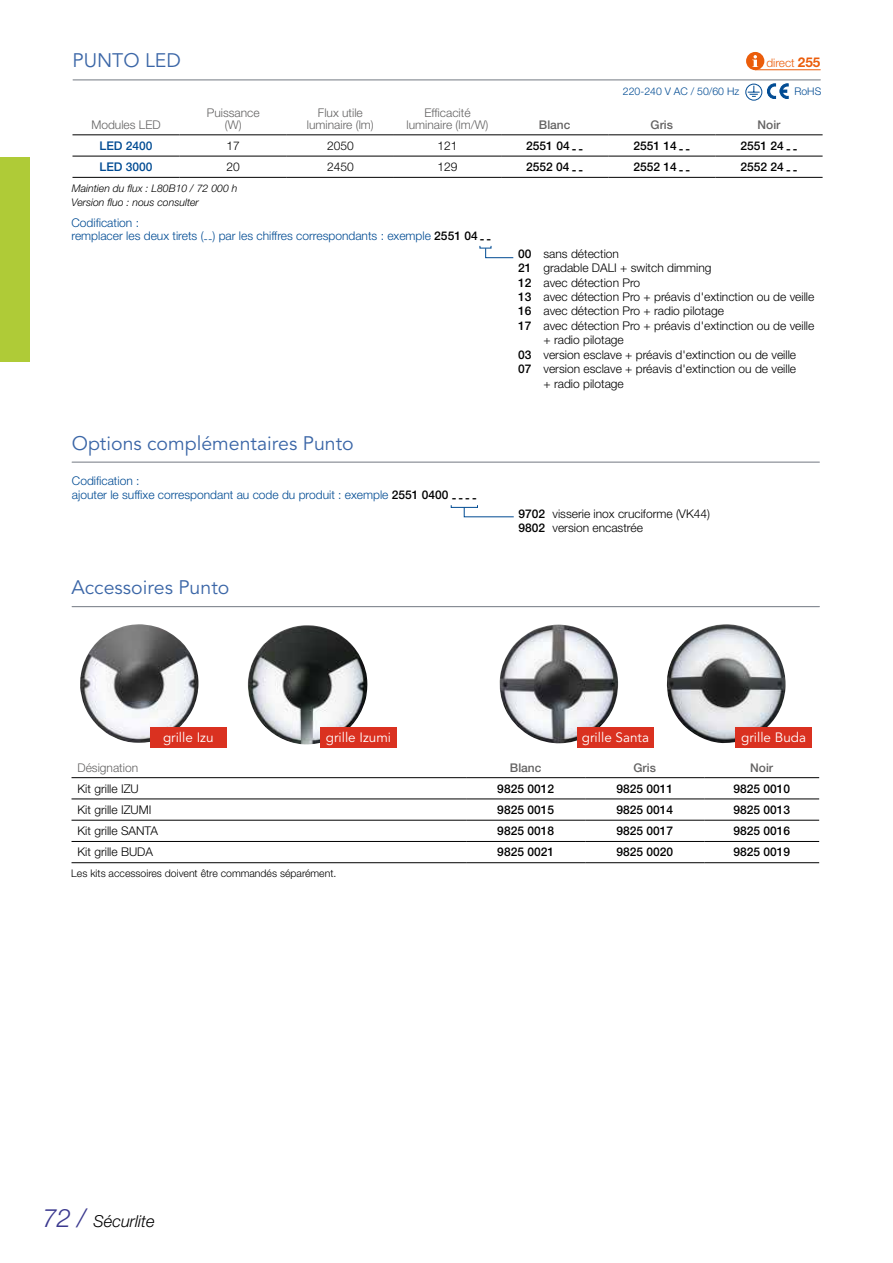
<style>
.page{position:relative;width:893px;height:1263px;background:#fff}
.page>*{position:absolute;margin:0;border:0;box-sizing:border-box;transform-origin:0 0}
.t1{font:19.5px "Avenir LT Std";color:#3b66a7}
.t2{font:italic 300 16.5px "Helvetica Neue LT Std";color:#000}
.t3{font:13.5px "Avenir LT Std";color:#fff}
.t4{font:300 12px/14.4px "Helvetica Neue LT Std";color:#000}
.t5{font:300 12px/14.4px "Helvetica Neue LT Std";color:#004b93}
.t6{font:500 12px "Helvetica Neue LT Std";color:#000}
.t7{font:300 12px/12px "Helvetica Neue LT Std";color:#646363;text-align:center}
.t8{font:500 12px "Helvetica Neue LT Std";color:#646363}
.t9{font:500 12px "Helvetica Neue LT Std";color:#004b93}
.t10{font:300 11.85px "Helvetica Neue LT Std";color:#eb5d0b}
.t11{font:italic 300 10.5px/14.1px "Helvetica Neue LT Std";color:#000}
.t12{font:300 10.5px "Helvetica Neue LT Std";color:#000}
.t13{font:300 10.5px "Helvetica Neue LT Std";color:#004b93}
.s1{font-weight:700;font-size:13.5px}
.s2{font-weight:500;color:#000}
.s3{font-weight:500}
.s4{font-size:25.5px;color:#3a388e}
</style>
<div class="page">
<svg style="left:72px;top:155px;width:751px;height:22px"></svg>
<hr style="left:72px;top:135px;width:108px;height:1px;background:#000">
<hr style="left:180px;top:135px;width:107px;height:1px;background:#000">
<hr style="left:287px;top:135px;width:107px;height:1px;background:#000">
<hr style="left:394px;top:135px;width:107px;height:1px;background:#000">
<hr style="left:501px;top:135px;width:107px;height:1px;background:#000">
<hr style="left:608px;top:135px;width:107px;height:1px;background:#000">
<hr style="left:715px;top:135px;width:108px;height:1px;background:#000">
<hr style="left:72px;top:156px;width:108px;height:1px;background:#000">
<hr style="left:180px;top:156px;width:107px;height:1px;background:#000">
<hr style="left:287px;top:156px;width:107px;height:1px;background:#000">
<hr style="left:394px;top:156px;width:107px;height:1px;background:#000">
<hr style="left:501px;top:156px;width:107px;height:1px;background:#000">
<hr style="left:608px;top:156px;width:107px;height:1px;background:#000">
<hr style="left:715px;top:156px;width:108px;height:1px;background:#000">
<hr style="left:72px;top:177px;width:108px;height:1px;background:#000">
<hr style="left:180px;top:177px;width:107px;height:1px;background:#000">
<hr style="left:287px;top:177px;width:107px;height:1px;background:#000">
<hr style="left:394px;top:177px;width:107px;height:1px;background:#000">
<hr style="left:501px;top:177px;width:107px;height:1px;background:#000">
<hr style="left:608px;top:177px;width:107px;height:1px;background:#000">
<hr style="left:715px;top:177px;width:108px;height:1px;background:#000">
<hr style="left:73px;top:79px;width:747px;height:1px;background:#82878f">
<svg style="left:767px;top:84px;width:21px;height:15px"></svg>
<svg style="left:746px;top:84px;width:16px;height:16px"></svg>
<div style="left:745px;top:84px;width:17px;height:17px;border:1px solid #004b93;border-radius:50%"></div>
<svg style="left:748px;top:86px;width:12px;height:11px"></svg>
<hr style="left:72px;top:462px;width:747px;height:1px;background:#82878f">
<svg style="left:464px;top:508px;width:50px;height:9px"></svg>
<div style="left:451px;top:505px;width:27px;height:3px;border:1px solid #004b93"></div>
<svg style="left:480px;top:246px;width:34px;height:12px"></svg>
<img style="left:80px;top:624px;width:119px;height:119px">
<img style="left:248px;top:625px;width:120px;height:120px">
<img style="left:666px;top:624px;width:120px;height:119px">
<img style="left:499px;top:625px;width:119px;height:119px">
<hr style="left:72px;top:606px;width:747px;height:1px;background:#82878f">
<svg style="left:72px;top:778px;width:747px;height:42px"></svg>
<hr style="left:72px;top:777px;width:394px;height:1px;background:#000">
<hr style="left:466px;top:777px;width:119px;height:1px;background:#000">
<hr style="left:585px;top:777px;width:119px;height:1px;background:#000">
<hr style="left:704px;top:777px;width:115px;height:1px;background:#000">
<hr style="left:72px;top:799px;width:394px;height:1px;background:#000">
<hr style="left:466px;top:799px;width:119px;height:1px;background:#000">
<hr style="left:585px;top:799px;width:119px;height:1px;background:#000">
<hr style="left:704px;top:799px;width:115px;height:1px;background:#000">
<hr style="left:72px;top:820px;width:394px;height:1px;background:#000">
<hr style="left:466px;top:820px;width:119px;height:1px;background:#000">
<hr style="left:585px;top:820px;width:119px;height:1px;background:#000">
<hr style="left:704px;top:820px;width:115px;height:1px;background:#000">
<hr style="left:72px;top:841px;width:394px;height:1px;background:#000">
<hr style="left:466px;top:841px;width:119px;height:1px;background:#000">
<hr style="left:585px;top:841px;width:119px;height:1px;background:#000">
<hr style="left:704px;top:841px;width:115px;height:1px;background:#000">
<hr style="left:72px;top:862px;width:394px;height:1px;background:#000">
<hr style="left:466px;top:862px;width:119px;height:1px;background:#000">
<hr style="left:585px;top:862px;width:119px;height:1px;background:#000">
<hr style="left:704px;top:862px;width:115px;height:1px;background:#000">
<div style="left:0;top:157px;width:30px;height:204px;background:#afcb37"></div>
<div style="left:746px;top:52px;width:18px;height:18px;background:#eb5d0b;border-radius:50%"></div>
<svg style="left:752px;top:55px;width:6px;height:12px"></svg>
<hr style="left:755px;top:69px;width:66px;height:1px;background:#eb5d0b">
<div style="left:320px;top:727px;width:77px;height:20px;background:#da3120"></div>
<div style="left:150px;top:727px;width:76px;height:20px;background:#da3120"></div>
<div style="left:577px;top:727px;width:77px;height:20px;background:#da3120"></div>
<div style="left:735px;top:727px;width:77px;height:20px;background:#da3120"></div>
<h1 class="t1" style="left:72px;top:49px;width:110px">PUNTO LED</h1>
<p class="t7" style="left:91px;top:118px;width:71px">Modules LED</p>
<p class="t7" style="left:207px;top:106px;width:54px">Puissance (W)</p>
<p class="t7" style="left:307px;top:106px;width:68px">Flux utile luminaire (lm)</p>
<p class="t7" style="left:407px;top:106px;width:83px">Efficacité luminaire (lm/W)</p>
<p class="t10" style="left:766px;top:55px;width:56px">direct <span class="s1">255</span></p>
<p class="t13" style="left:623px;top:85px;width:118px">220-240 V AC / 50/60 Hz</p>
<p class="t13" style="left:794px;top:85px;width:28px">RoHS</p>
<p class="t8" style="left:539px;top:117px;width:33px">Blanc</p>
<p class="t8" style="left:651px;top:117px;width:24px">Gris</p>
<p class="t8" style="left:758px;top:117px;width:24px">Noir</p>
<p class="t9" style="left:99px;top:138px;width:55px">LED 2400</p>
<p class="t4" style="left:227px;top:138px;width:15px">17</p>
<p class="t4" style="left:327px;top:138px;width:28px">2050</p>
<p class="t4" style="left:437px;top:138px;width:22px">121</p>
<p class="t6" style="left:526px;top:138px;width:58px">2551 04 - -</p>
<p class="t6" style="left:633px;top:138px;width:58px">2551 14 - -</p>
<p class="t6" style="left:741px;top:138px;width:58px">2551 24 - -</p>
<p class="t9" style="left:99px;top:160px;width:55px">LED 3000</p>
<p class="t4" style="left:227px;top:159px;width:15px">20</p>
<p class="t4" style="left:327px;top:159px;width:28px">2450</p>
<p class="t4" style="left:437px;top:159px;width:22px">129</p>
<p class="t6" style="left:526px;top:160px;width:58px">2552 04 - -</p>
<p class="t6" style="left:633px;top:160px;width:58px">2552 14 - -</p>
<p class="t6" style="left:741px;top:160px;width:58px">2552 24 - -</p>
<p class="t11" style="left:72px;top:181px;width:167px">Maintien du flux : L80B10 / 72 000 h<br>Version fluo : nous consulter</p>
<p class="t5" style="left:72px;top:216px;width:421px;line-height:13.5px">Codification :<br>remplacer les deux tirets (--) par les chiffres correspondants : exemple <span class="s2">2551 04 - -</span></p>
<h1 class="t1" style="left:72px;top:432px;width:284px">Options complémentaires Punto</h1>
<p class="t5" style="left:72px;top:473px;width:406px">Codification :<br>ajouter le suffixe correspondant au code du produit : exemple <span class="s2">2551 0400 - - - -</span></p>
<h1 class="t1" style="left:72px;top:576px;width:159px">Accessoires Punto</h1>
<p class="t4" style="left:518px;top:246px;width:103px"><span class="s3">00</span> sans détection</p>
<p class="t4" style="left:518px;top:261px;width:195px"><span class="s3">21</span> gradable DALI + switch dimming</p>
<p class="t4" style="left:518px;top:275px;width:124px"><span class="s3">12</span> avec détection Pro</p>
<p class="t4" style="left:518px;top:289px;width:298px"><span class="s3">13</span> avec détection Pro + préavis d'extinction ou de veille</p>
<p class="t4" style="left:518px;top:304px;width:207px"><span class="s3">16</span> avec détection Pro + radio pilotage</p>
<p class="t4" style="left:518px;top:318px;width:298px"><span class="s3">17</span> avec détection Pro + préavis d'extinction ou de veille</p>
<p class="t4" style="left:543px;top:333px;width:82px">+ radio pilotage</p>
<p class="t4" style="left:518px;top:347px;width:280px"><span class="s3">03</span> version esclave + préavis d'extinction ou de veille</p>
<p class="t4" style="left:518px;top:361px;width:280px"><span class="s3">07</span> version esclave + préavis d'extinction ou de veille</p>
<p class="t4" style="left:543px;top:376px;width:82px">+ radio pilotage</p>
<p class="t4" style="left:518px;top:506px;width:193px"><span class="s3">9702</span> visserie inox cruciforme (VK44)<br><span class="s3">9802</span> version encastrée</p>
<p class="t3" style="left:163px;top:730px;width:52px">grille Izu</p>
<p class="t3" style="left:326px;top:730px;width:67px">grille Izumi</p>
<p class="t3" style="left:582px;top:730px;width:69px">grille Santa</p>
<p class="t3" style="left:741px;top:730px;width:66px">grille Buda</p>
<p class="t7" style="left:78px;top:761px;width:62px">Désignation</p>
<p class="t8" style="left:510px;top:760px;width:33px">Blanc</p>
<p class="t8" style="left:633px;top:760px;width:24px">Gris</p>
<p class="t8" style="left:750px;top:760px;width:24px">Noir</p>
<p class="t4" style="left:78px;top:781px;width:63px">Kit grille IZU</p>
<p class="t6" style="left:497px;top:781px;width:58px">9825 0012</p>
<p class="t6" style="left:616px;top:781px;width:58px">9825 0011</p>
<p class="t6" style="left:733px;top:781px;width:58px">9825 0010</p>
<p class="t4" style="left:78px;top:802px;width:75px">Kit grille IZUMI</p>
<p class="t6" style="left:497px;top:802px;width:58px">9825 0015</p>
<p class="t6" style="left:616px;top:802px;width:58px">9825 0014</p>
<p class="t6" style="left:733px;top:802px;width:58px">9825 0013</p>
<p class="t4" style="left:78px;top:823px;width:82px">Kit grille SANTA</p>
<p class="t6" style="left:497px;top:824px;width:58px">9825 0018</p>
<p class="t6" style="left:616px;top:824px;width:58px">9825 0017</p>
<p class="t6" style="left:733px;top:824px;width:58px">9825 0016</p>
<p class="t4" style="left:78px;top:845px;width:77px">Kit grille BUDA</p>
<p class="t6" style="left:497px;top:845px;width:58px">9825 0021</p>
<p class="t6" style="left:616px;top:845px;width:58px">9825 0020</p>
<p class="t6" style="left:733px;top:845px;width:58px">9825 0019</p>
<p class="t12" style="left:71px;top:866px;width:267px">Les kits accessoires doivent être commandés séparément.</p>
<h2 class="t2" style="left:43px;top:1211px;width:114px"><span class="s4">72 /</span> Sécurlite</h2>
</div>
